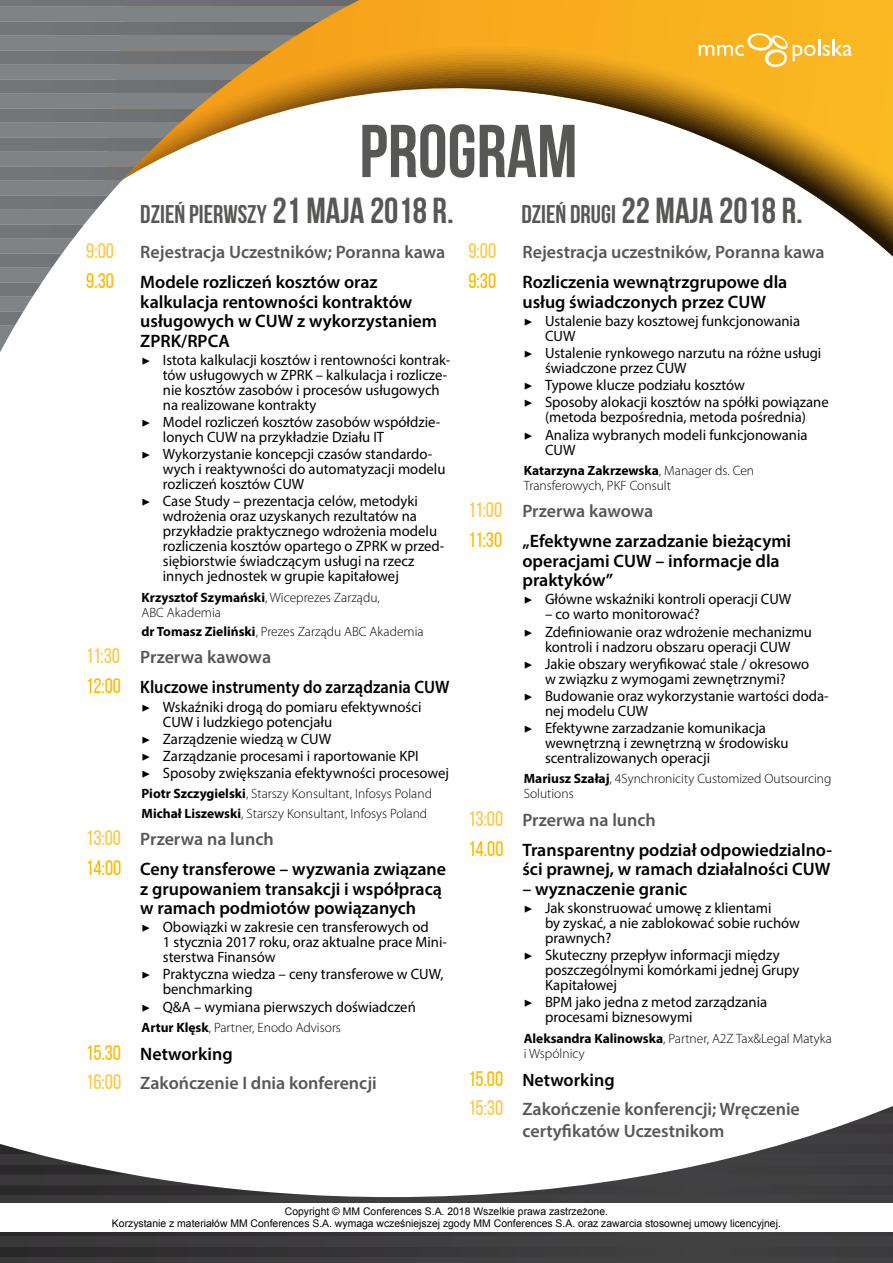
<style>
.page{position:relative;width:893px;height:1263px;background:#fff}
.page>*{position:absolute;margin:0;border:0;box-sizing:border-box;transform-origin:0 0}
.t1{font:700 74.7px "Bebas Neue";color:#575756}
.t2{font:700 36px "Bebas Neue";color:#575756}
.t3{font:700 25.5px "Bebas Neue";color:#575756}
.t4{font:21px "Bebas Neue";color:#fbba00}
.t5{font:600 18px/19.5px "Myriad Pro";color:#000}
.t6{font:600 18px/29.4px "Myriad Pro";color:#575756}
.t7{font:600 18px/30.2px "Myriad Pro";color:#000;scale:.92 1}
.t8{font:15px/15px "Myriad Pro";color:#000}
.t9{font:300 13.5px/15px "Myriad Pro";color:#000}
.t10{font:10.5px/12px "Arial";color:#000;text-align:center}
.s1{font-size:36px}
.s2{font-size:25.5px}
.s3{font-family:"Bebas Neue";font-weight:400;font-size:21px;color:#fdc744}
.s4{font-family:"Minion Pro"}
.s5{font-weight:700}
.s6{color:#575756}
.s7{font-family:"Bebas Neue";font-weight:400;font-size:21px;color:#fbba00}
.s8{color:#000}
</style>
<div class="page">
<svg style="left:0;top:1113px;width:893px;height:150px"></svg>
<svg style="left:0;top:1247px;width:893px;height:9px;background:#373637"></svg>
<svg style="left:0;top:1231px;width:893px;height:5px"></svg>
<svg style="left:473px;top:1185px;width:420px;height:10px;background:#5a595b"></svg>
<svg style="left:0;top:1185px;width:310px;height:10px"></svg>
<svg style="left:0;top:1165px;width:131px;height:9px"></svg>
<svg style="left:652px;top:1165px;width:241px;height:9px;background:#515052"></svg>
<svg style="left:0;top:1144px;width:37px;height:10px"></svg>
<svg style="left:746px;top:1144px;width:147px;height:10px"></svg>
<svg style="left:817px;top:1124px;width:76px;height:9px"></svg>
<svg style="left:875px;top:1106px;width:18px;height:7px"></svg>
<svg style="left:374px;top:0;width:519px;height:257px"></svg>
<svg style="left:0;top:0;width:374px;height:352px"></svg>
<svg style="left:699px;top:33px;width:153px;height:34px;background:#fac249"></svg>
<div style="left:0;top:1203px;width:893px;height:28px;background:#fff"></div>
<h1 class="t1" style="left:359px;top:110px;width:220px">PROGRAM</h1>
<h3 class="t3" style="left:140px;top:200px;width:315px">DZIEŃ PIERWSZY <span class="s1">21 MAJA 2018 R.</span></h3>
<h2 class="t2" style="left:521px;top:191px;width:283px"><span class="s2">DZIEŃ DRUGI</span> 22 MAJA 2018 R.</h2>
<p class="t6" style="left:86px;top:237px;width:361px"><span class="s3">9:00</span> Rejestracja Uczestników; Poranna kawa</p>
<h3 class="t4" style="left:86px;top:270px;width:29px">9.30</h3>
<p class="t5" style="left:140px;top:272px;width:298px">Modele rozliczeń kosztów oraz kalkulacja rentowności kontraktów usługowych w CUW z wykorzystaniem<br>ZPRK/RPCA</p>
<p class="t8" style="left:163px;top:352px;width:289px;text-indent:-21px"><span class="s4">▶</span> Istota kalkulacji kosztów i rentowności kontrak&shy;tów usługowych w ZPRK – kalkulacja i rozlicze&shy;nie kosztów zasobów i procesów usługowych na realizowane kontrakty</p>
<p class="t8" style="left:163px;top:414px;width:279px;text-indent:-21px"><span class="s4">▶</span> Model rozliczeń kosztów zasobów współdzie&shy;lonych CUW na przykładzie Działu IT</p>
<p class="t8" style="left:163px;top:446px;width:284px;text-indent:-21px"><span class="s4">▶</span> Wykorzystanie koncepcji czasów standardo&shy;wych i reaktywności do automatyzacji modelu rozliczeń kosztów CUW</p>
<p class="t8" style="left:163px;top:494px;width:283px;text-indent:-21px"><span class="s4">▶</span> Case Study – prezentacja celów, metodyki wdrożenia oraz uzyskanych rezultatów na przykładzie praktycznego wdrożenia modelu rozliczenia kosztów opartego o ZPRK w przed&shy;siębiorstwie świadczącym usługi na rzecz innych jednostek w grupie kapitałowej</p>
<p class="t9" style="left:142px;top:590px;width:240px"><span class="s5">Krzysztof Szymański</span>, Wiceprezes Zarządu,<br>ABC Akademia</p>
<p class="t9" style="left:142px;top:624px;width:283px"><span class="s5">dr Tomasz Zieliński</span>, Prezes Zarządu ABC Akademia</p>
<p class="t7" style="left:86px;top:642px;width:396px"><span class="s3">11:30</span> <span class="s6">Przerwa kawowa<br></span><span class="s7">12:00</span> Kluczowe instrumenty do zarządzania CUW</p>
<p class="t8" style="left:163px;top:699px;width:260px;text-indent:-21px"><span class="s4">▶</span> Wskaźniki drogą do pomiaru efektywności<br>CUW i ludzkiego potencjału</p>
<p class="t8" style="left:142px;top:730px;width:309px;line-height:17.1px"><span class="s4">▶</span> Zarządzenie wiedzą w CUW<br><span class="s4">▶</span> Zarządzanie procesami i raportowanie KPI<br><span class="s4">▶</span> Sposoby zwiększania efektywności procesowej</p>
<p class="t9" style="left:142px;top:784px;width:292px;line-height:19.2px"><span class="s5">Piotr Szczygielski</span>, Starszy Konsultant, Infosys Poland<br><span class="s5">Michał Liszewski</span>, Starszy Konsultant, Infosys Poland</p>
<p class="t5" style="left:86px;top:823px;width:361px;line-height:30.2px"><span class="s3">13:00</span> <span class="s6">Przerwa na lunch<br></span><span class="s7">14:00</span> Ceny transferowe – wyzwania związane</p>
<p class="t5" style="left:140px;top:878px;width:303px">z grupowaniem transakcji i współpracą w ramach podmiotów powiązanych</p>
<p class="t8" style="left:163px;top:919px;width:286px;text-indent:-21px"><span class="s4">▶</span> Obowiązki w zakresie cen transferowych od<br>1 stycznia 2017 roku, oraz aktualne prace Mini&shy;sterstwa Finansów</p>
<p class="t8" style="left:163px;top:966px;width:282px;text-indent:-21px"><span class="s4">▶</span> Praktyczna wiedza – ceny transferowe w CUW, benchmarking</p>
<p class="t8" style="left:142px;top:999px;width:276px"><span class="s4">▶</span> Q&amp;A – wymiana pierwszych doświadczeń</p>
<p class="t9" style="left:142px;top:1020px;width:201px"><span class="s5">Artur Klęsk</span>, Partner, Enodo Advisors</p>
<p class="t6" style="left:86px;top:1038px;width:292px"><span class="s7">15.30</span> <span class="s8">Networking<br></span><span class="s3">16:00</span> Zakończenie I dnia konferencji</p>
<p class="t6" style="left:468px;top:237px;width:358px"><span class="s3">9:00</span> Rejestracja uczestników, Poranna kawa</p>
<h3 class="t4" style="left:468px;top:270px;width:29px">9:30</h3>
<p class="t5" style="left:522px;top:272px;width:266px">Rozliczenia wewnątrzgrupowe dla usług świadczonych przez CUW</p>
<p class="t8" style="left:545px;top:313px;width:257px;text-indent:-21px"><span class="s4">▶</span> Ustalenie bazy kosztowej funkcjonowania<br>CUW</p>
<p class="t8" style="left:545px;top:345px;width:278px;text-indent:-21px"><span class="s4">▶</span> Ustalenie rynkowego narzutu na różne usługi świadczone przez CUW</p>
<p class="t8" style="left:524px;top:376px;width:306px;line-height:17.1px"><span class="s4">▶</span> Typowe klucze podziału kosztów<br><span class="s4">▶</span> Sposoby alokacji kosztów na spółki powiązane</p>
<p class="t8" style="left:524px;top:409px;width:285px;line-height:17.1px;text-align:right">(metoda bezpośrednia, metoda pośrednia)<br><span class="s4">▶</span> Analiza wybranych modeli funkcjonowania</p>
<p class="t8" style="left:545px;top:442px;width:32px">CUW</p>
<p class="t9" style="left:524px;top:463px;width:232px"><span class="s5">Katarzyna Zakrzewska</span>, Manager ds. Cen<br>Transferowych, PKF Consult</p>
<p class="t5" style="left:468px;top:496px;width:324px;line-height:30.2px"><span class="s3">11:00</span> <span class="s6">Przerwa kawowa<br></span><span class="s7">11:30</span> „Efektywne zarzadzanie bieżącymi</p>
<p class="t5" style="left:522px;top:550px;width:259px">operacjami CUW – informacje dla praktyków”</p>
<p class="t8" style="left:524px;top:592px;width:269px"><span class="s4">▶</span> Główne wskaźniki kontroli operacji CUW</p>
<p class="t8" style="left:524px;top:606px;width:290px;line-height:17.1px;text-indent:21px">– co warto monitorować?<br><span class="s4">▶</span> Zdefiniowanie oraz wdrożenie mechanizmu</p>
<p class="t8" style="left:524px;top:638px;width:287px;line-height:17.1px;text-align:center">kontroli i nadzoru obszaru operacji CUW<br><span class="s4">▶</span> Jakie obszary weryfikować stale / okresowo</p>
<p class="t8" style="left:524px;top:670px;width:307px;line-height:17.1px;text-indent:21px">w związku z wymogami zewnętrznymi?<br><span class="s4">▶</span> Budowanie oraz wykorzystanie wartości doda-</p>
<p class="t8" style="left:524px;top:702px;width:244px;line-height:17.1px;text-indent:21px">nej modelu CUW<br><span class="s4">▶</span> Efektywne zarzadzanie komunikacja</p>
<p class="t8" style="left:545px;top:735px;width:245px">wewnętrzną i zewnętrzną w środowisku scentralizowanych operacji</p>
<p class="t9" style="left:524px;top:771px;width:309px"><span class="s5">Mariusz Szałaj</span>, 4Synchronicity Customized Outsourcing<br>Solutions</p>
<p class="t5" style="left:468px;top:804px;width:365px;line-height:30.2px"><span class="s3">13:00</span> <span class="s6">Przerwa na lunch<br></span><span class="s7">14.00</span> Transparentny podział odpowiedzialno-</p>
<p class="t5" style="left:522px;top:859px;width:309px">ści prawnej, w ramach działalności CUW</p>
<p class="t5" style="left:522px;top:878px;width:166px">– wyznaczenie granic</p>
<p class="t8" style="left:545px;top:900px;width:257px;text-indent:-21px"><span class="s4">▶</span> Jak skonstruować umowę z klientami<br>by zyskać, a nie zablokować sobie ruchów prawnych?</p>
<p class="t8" style="left:545px;top:947px;width:256px;text-indent:-21px"><span class="s4">▶</span> Skuteczny przepływ informacji między poszczególnymi komórkami jednej Grupy<br>Kapitałowej</p>
<p class="t8" style="left:545px;top:994px;width:224px;text-indent:-21px"><span class="s4">▶</span> BPM jako jedna z metod zarządzania procesami biznesowymi</p>
<p class="t9" style="left:524px;top:1030px;width:310px"><span class="s5">Aleksandra Kalinowska</span>, Partner, A2Z Tax&amp;Legal Matyka i Wspólnicy</p>
<p class="t6" style="left:468px;top:1064px;width:333px"><span class="s7">15.00</span> <span class="s8">Networking<br></span><span class="s3">15:30</span> Zakończenie konferencji; Wręczenie</p>
<p class="t6" style="left:522px;top:1115px;width:203px">certyfikatów Uczestnikom</p>
<p class="t10" style="left:112px;top:1206px;width:670px">Copyright © MM Conferences S.A. 2018 Wszelkie prawa zastrzeżone.<br>Korzystanie z materiałów MM Conferences S.A. wymaga wcześniejszej zgody MM Conferences S.A. oraz zawarcia stosownej umowy licencyjnej.</p>
</div>
